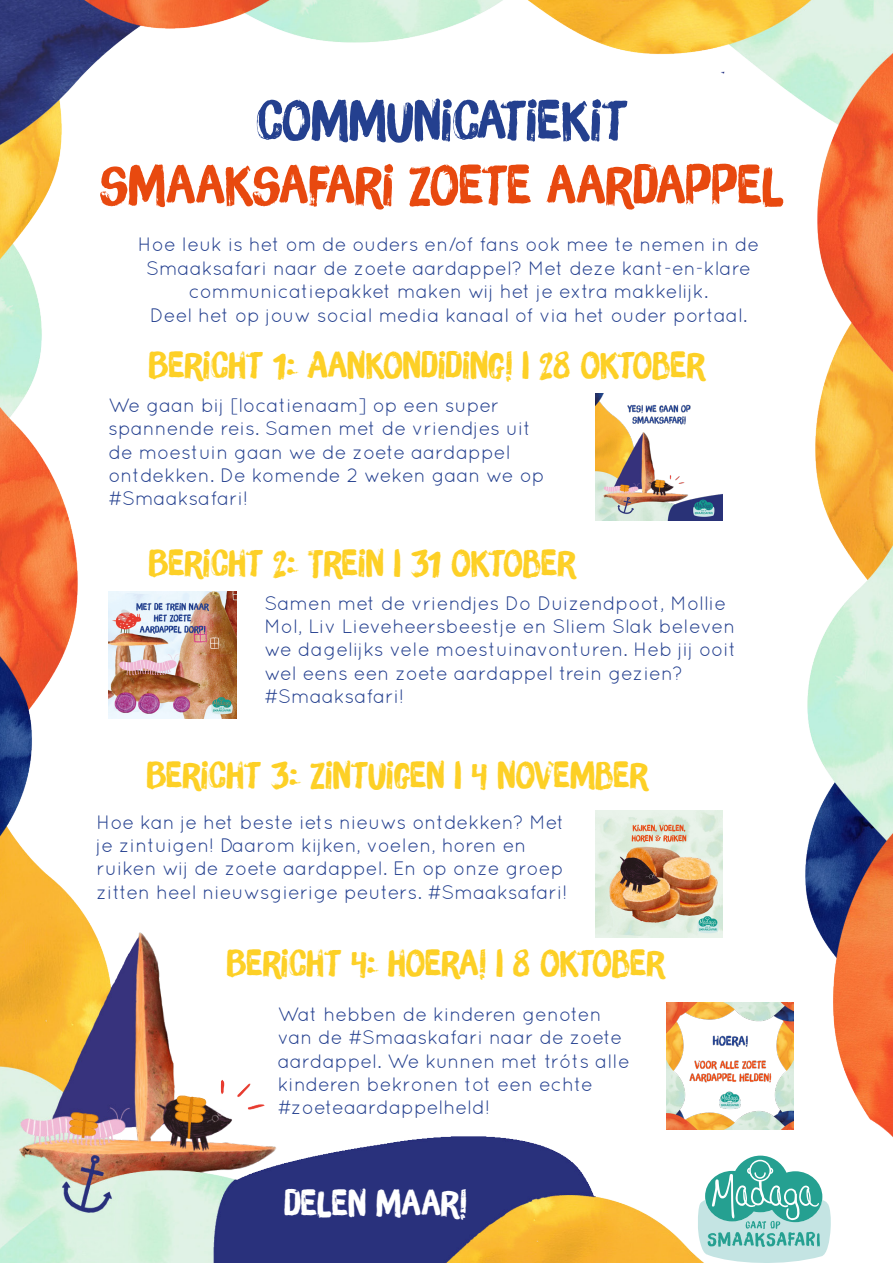
<style>
.page{position:relative;width:893px;height:1263px;background:#fff}
.page>*{position:absolute;margin:0;border:0;box-sizing:border-box;transform-origin:0 0}
.t1{font:54px "i Ciel Brush Up";color:#e8490f}
.t2{font:54px "i Ciel Brush Up";color:#24408f}
.t3{font:36px "i Ciel Brush Up";color:#fdd026}
.t4{font:36px "i Ciel Brush Up";color:#fff}
.t5{font:19.5px/23.4px "Quicksand";color:#24408f}
</style>
<div class="page">
<img style="left:0;top:0;width:893px;height:1263px">
<svg style="left:698px;top:1155px;width:133px;height:108px"></svg>
<img style="left:595px;top:393px;width:128px;height:128px">
<img style="left:108px;top:591px;width:128px;height:128px">
<img style="left:595px;top:810px;width:128px;height:128px">
<img style="left:666px;top:1002px;width:128px;height:128px">
<p class="t2" style="left:256px;top:78px;width:373px">COMMUNICATIEKIT</p>
<p class="t1" style="left:99px;top:142px;width:686px">SMAAKSAFARI ZOETE AARDAPPEL</p>
<p class="t5" style="left:138px;top:233px;width:623px;text-align:center">Hoe leuk is het om de ouders en/of fans ook mee te nemen in de<br>Smaaksafari naar de zoete aardappel? Met deze kant-en-klare</p>
<p class="t5" style="left:150px;top:279px;width:599px;text-align:center">communicatiepakket maken wij het je extra makkelijk.<br>Deel het op jouw social media kanaal of via het ouder portaal.</p>
<p class="t3" style="left:149px;top:337px;width:558px">BERICHT 1: AANKONDIDING! | 28 OKTOBER</p>
<p class="t5" style="left:108px;top:393px;width:392px">We gaan bij [locatienaam] op een super</p>
<p class="t5" style="left:108px;top:417px;width:438px">spannende reis. Samen met de vriendjes uit de moestuin gaan we de zoete aardappel ontdekken. De komende 2 weken gaan we op #Smaaksafari!</p>
<p class="t3" style="left:149px;top:534px;width:428px">BERICHT 2: TREIN | 31 OKTOBER</p>
<p class="t5" style="left:264px;top:591px;width:474px">Samen met de vriendjes Do Duizendpoot, Mollie Mol, Liv Lieveheersbeestje en Sliem Slak beleven we dagelijks vele moestuinavonturen. Heb jij ooit wel eens een zoete aardappel trein gezien? #Smaaksafari!</p>
<p class="t3" style="left:147px;top:747px;width:503px">BERICHT 3: ZINTUIGEN | 4 NOVEMBER</p>
<p class="t5" style="left:97px;top:810px;width:472px">Hoe kan je het beste iets nieuws ontdekken? Met je zintuigen! Daarom kijken, voelen, horen en ruiken wij de zoete aardappel. En op onze groep zitten heel nieuwsgierige peuters. #Smaaksafari!</p>
<p class="t3" style="left:227px;top:934px;width:439px">BERICHT 4: HOERA! | 8 OKTOBER</p>
<p class="t5" style="left:278px;top:1002px;width:326px">Wat hebben de kinderen genoten</p>
<p class="t5" style="left:278px;top:1025px;width:354px">van de #Smaaskafari naar de zoete aardappel. We kunnen met tróts alle kinderen bekronen tot een echte #zoeteaardappelheld!</p>
<p class="t4" style="left:284px;top:1174px;width:184px">DELEN MAAR!</p>
</div>
